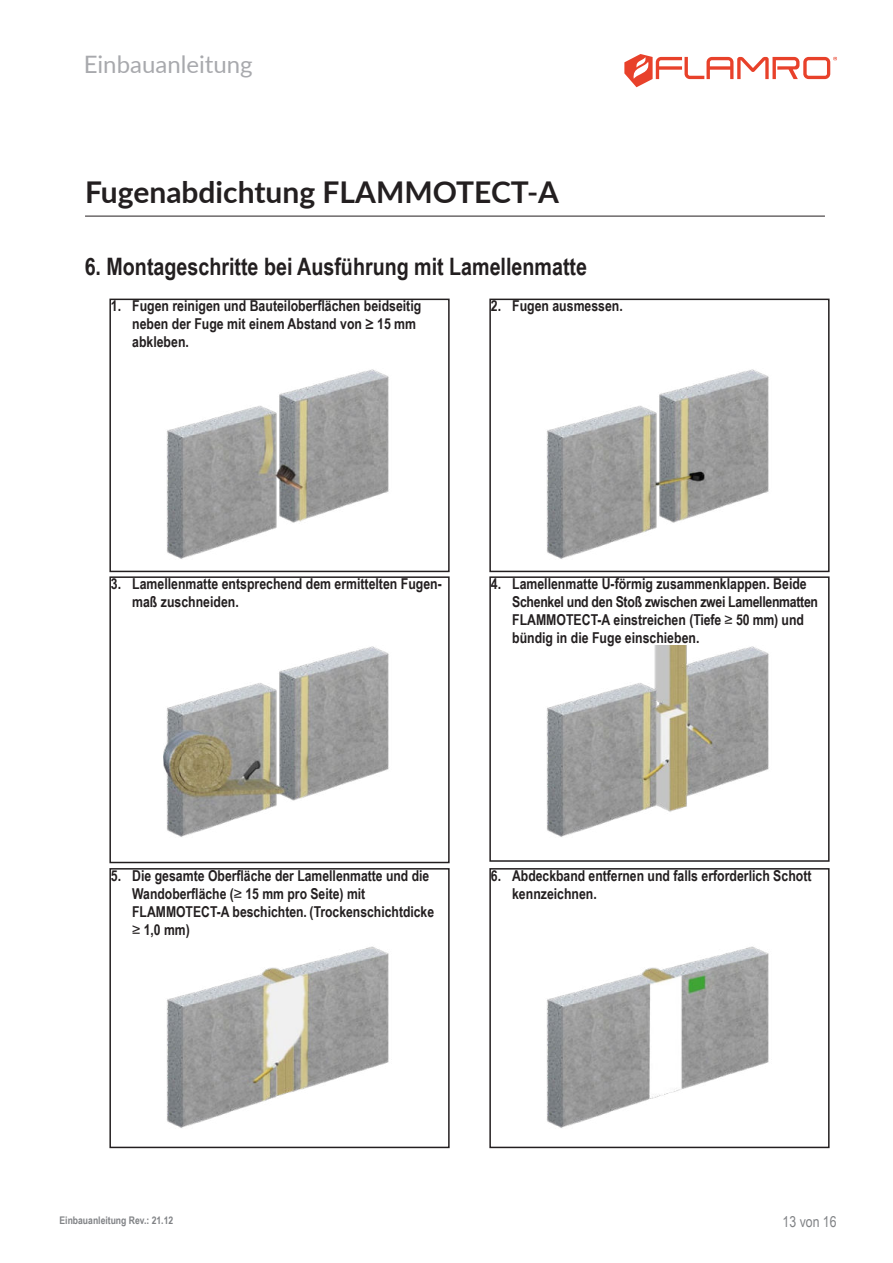
<style>
.page{position:relative;width:893px;height:1263px;background:#fff}
.page>*{position:absolute;margin:0;border:0;box-sizing:border-box;transform-origin:0 0}
.t1{font:700 30px "Lato";color:#231f20}
.t2{font:700 24px "Arial Narrow";color:#231f20}
.t3{font:24px "Lato";color:#a8a9ad}
.t4{font:700 15px/18px "Arial Narrow";color:#231f20}
.t5{font:15px "Arial Narrow";color:#808285}
.t6{font:700 10.5px "Arial Narrow";color:#808285}
.s1{font-weight:400}
</style>
<div class="page">
<img style="left:166px;top:369px;width:223px;height:190px">
<div style="left:109px;top:299px;width:341px;height:273px;border:2px solid #231f20"></div>
<img style="left:546px;top:369px;width:223px;height:190px">
<div style="left:489px;top:299px;width:341px;height:273px;border:2px solid #231f20"></div>
<img style="left:164px;top:646px;width:225px;height:191px">
<div style="left:109px;top:576px;width:341px;height:287px;border:2px solid #231f20"></div>
<img style="left:547px;top:646px;width:222px;height:191px">
<div style="left:489px;top:576px;width:341px;height:286px;border:2px solid #231f20"></div>
<img style="left:166px;top:946px;width:223px;height:182px">
<div style="left:109px;top:868px;width:341px;height:280px;border:2px solid #231f20"></div>
<img style="left:546px;top:946px;width:223px;height:182px">
<div style="left:489px;top:868px;width:341px;height:280px;border:2px solid #231f20"></div>
<hr style="left:85px;top:216px;width:740px;height:1px;background:#231f20">
<svg style="left:624px;top:54px;width:213px;height:33px"></svg>
<h2 class="t3" style="left:84px;top:56px;width:170px">Einbauanleitung</h2>
<h1 class="t1" style="left:85px;top:181px;width:475px">Fugenabdichtung FLAMMOTECT-A</h1>
<h2 class="t2" style="left:85px;top:257px;width:504px">6. Montageschritte bei Ausführung mit Lamellenmatte</h2>
<p class="t4" style="left:132px;top:298px;width:291px;text-indent:-21px">1. Fugen reinigen und Bauteiloberflächen beidseitig neben der Fuge mit einem Abstand von ≥ 15 mm abkleben.</p>
<p class="t4" style="left:491px;top:298px;width:134px">2. Fugen ausmessen.</p>
<p class="t4" style="left:132px;top:576px;width:311px;text-indent:-21px">3. Lamellenmatte entsprechend dem ermittelten Fugen&shy;maß zuschneiden.</p>
<p class="t4" style="left:512px;top:576px;width:307px;text-indent:-21px">4. Lamellenmatte U-förmig zusammenklappen. Beide Schenkel und den Stoß zwischen zwei Lamellenmatten FLAMMOTECT-A einstreichen (Tiefe <span class="s1">≥</span> 50 mm) und bündig in die Fuge einschieben.</p>
<p class="t4" style="left:132px;top:868px;width:303px;text-indent:-21px">5. Die gesamte Oberfläche der Lamellenmatte und die Wandoberfläche (<span class="s1">≥</span> 15 mm pro Seite) mit FLAMMOTECT-A beschichten. (Trockenschichtdicke <span class="s1">≥</span> 1,0 mm)</p>
<p class="t4" style="left:512px;top:868px;width:301px;text-indent:-21px">6. Abdeckband entfernen und falls erforderlich Schott kennzeichnen.</p>
<p class="t6" style="left:60px;top:1216px;width:115px">Einbauanleitung Rev.: 21.12</p>
<p class="t5" style="left:783px;top:1216px;width:56px">13 von 16</p>
</div>
